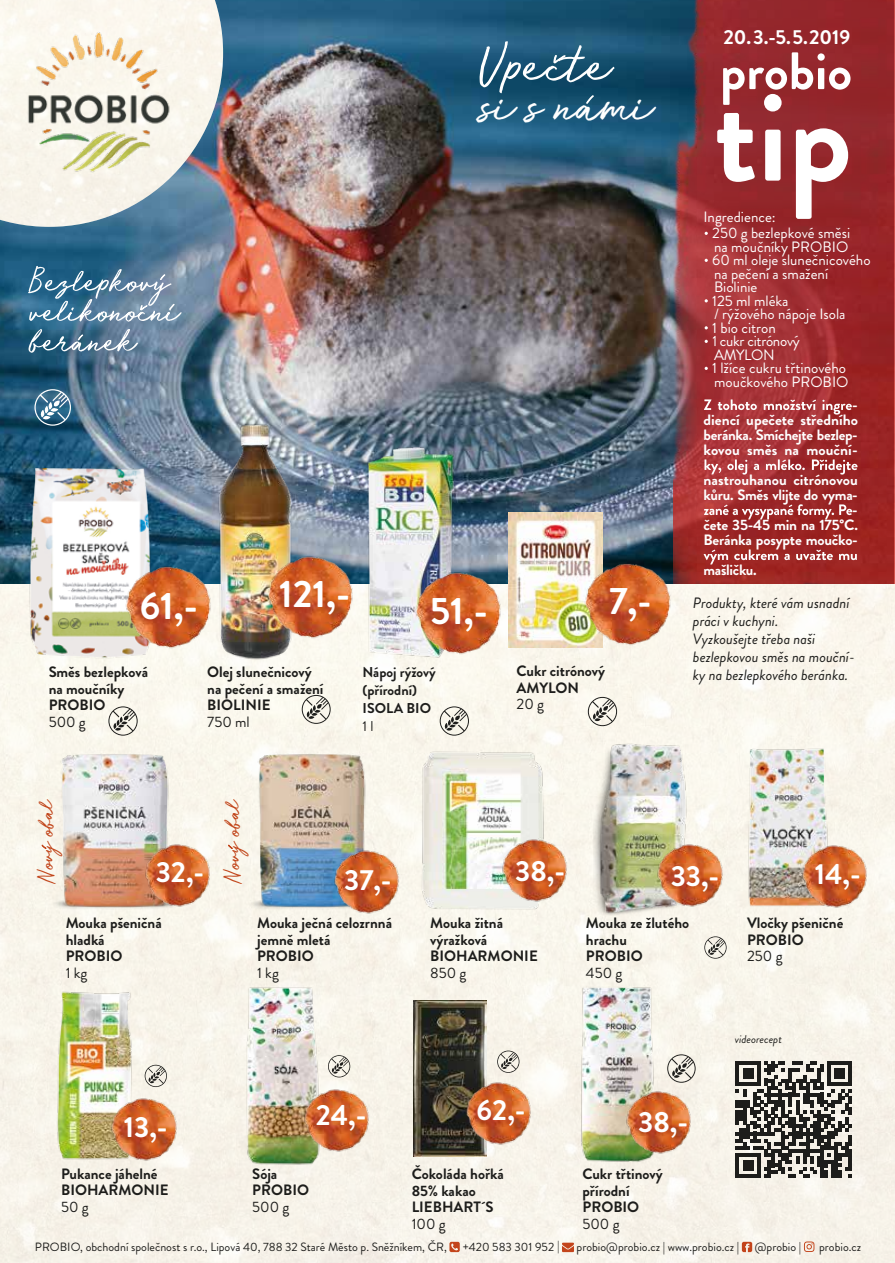
<style>
.page{position:relative;width:895px;height:1263px;background:#fff}
.page>*{position:absolute;margin:0;border:0;box-sizing:border-box;transform-origin:0 0}
.t1{font:700 127.5px "Brandon Grotesque";color:#fff}
.t2{font:53.25px "Run Wild";color:#fff}
.t3{font:700 52.5px "Brandon Grotesque";color:#fff}
.t4{font:48.75px "Run Wild";color:#fff}
.t5{font:700 38.25px "Brandon Grotesque";letter-spacing:-.005em;color:#fff}
.t6{font:700 29.1px "Brandon Grotesque";color:#fff}
.t7{font:21.9px "Run Wild";color:#c14419}
.t8{font:700 20.25px "Brandon Grotesque";color:#fff}
.t9{font:700 15px/16.5px "Brandon Grotesque";color:#1d1d1b}
.t10{font:15px/15.6px "Brandon Grotesque";color:#fff}
.t11{font:700 15px/15px "Brandon Grotesque";letter-spacing:-.015em;color:#fff;text-align:justify}
.t12{font:italic 15px/18px "Brandon Grotesque";color:#1d1d1b}
.t13{font:15px "Brandon Grotesque";color:#1d1d1b}
.t14{font:15px "Brandon Grotesque";letter-spacing:-.02em;color:#fff}
.t15{font:700 14.25px/18px "Brandon Grotesque";color:#1d1d1b}
.t16{font:14.25px "Brandon Grotesque";color:#1d1d1b}
.t17{font:12px "Brandon Grotesque";color:#1d1d1b}
.t18{font:italic 11.25px "Brandon Grotesque";color:#1d1d1b}
</style>
<div class="page">
<div style="left:0;top:583px;width:895px;height:680px;background:#f9f5eb"></div>
<img style="left:0;top:0;width:674px;height:583px">
<img style="left:674px;top:0;width:221px;height:583px">
<svg style="left:705px;top:336px;width:11px;height:10px"></svg>
<svg style="left:704px;top:399px;width:148px;height:16px;background:#b85b5f"></svg>
<svg style="left:704px;top:459px;width:154px;height:16px;background:#b85c5e"></svg>
<svg style="left:704px;top:504px;width:148px;height:15px;background:#b25757"></svg>
<svg style="left:704px;top:549px;width:153px;height:15px;background:#b15250"></svg>
<svg style="left:553px;top:55px;width:13px;height:10px"></svg>
<svg style="left:28px;top:266px;width:154px;height:56px;background:#668ca6"></svg>
<svg style="left:586px;top:95px;width:8px;height:10px"></svg>
<svg style="left:29px;top:329px;width:109px;height:24px;background:#62849c"></svg>
<svg style="left:34px;top:389px;width:37px;height:37px"></svg>
<img style="left:0;top:0;width:223px;height:227px">
<img style="left:21px;top:25px;width:156px;height:155px">
<img style="left:50px;top:753px;width:129px;height:156px">
<img style="left:247px;top:753px;width:129px;height:156px">
<img style="left:239px;top:979px;width:88px;height:192px">
<img style="left:413px;top:1001px;width:73px;height:155px">
<img style="left:50px;top:986px;width:89px;height:181px">
<img style="left:738px;top:743px;width:98px;height:169px">
<img style="left:594px;top:739px;width:99px;height:179px">
<img style="left:417px;top:742px;width:132px;height:173px">
<svg style="left:667px;top:1054px;width:29px;height:21px"></svg>
<svg style="left:704px;top:936px;width:23px;height:22px"></svg>
<svg style="left:328px;top:1055px;width:22px;height:18px"></svg>
<svg style="left:145px;top:1065px;width:22px;height:17px"></svg>
<svg style="left:497px;top:1050px;width:22px;height:16px"></svg>
<img style="left:23px;top:455px;width:135px;height:214px">
<img style="left:359px;top:441px;width:101px;height:222px">
<img style="left:210px;top:418px;width:92px;height:249px">
<img style="left:574px;top:977px;width:88px;height:191px">
<img style="left:119px;top:545px;width:99px;height:112px">
<img style="left:410px;top:551px;width:98px;height:112px">
<img style="left:140px;top:828px;width:75px;height:86px">
<img style="left:798px;top:829px;width:74px;height:85px">
<img style="left:622px;top:1075px;width:75px;height:86px">
<img style="left:653px;top:828px;width:75px;height:85px">
<img style="left:497px;top:823px;width:75px;height:86px">
<img style="left:329px;top:835px;width:75px;height:85px">
<img style="left:300px;top:1073px;width:75px;height:85px">
<img style="left:107px;top:1082px;width:75px;height:85px">
<img style="left:461px;top:1066px;width:75px;height:85px">
<img style="left:262px;top:535px;width:98px;height:112px">
<svg style="left:449px;top:1242px;width:11px;height:10px"></svg>
<svg style="left:558px;top:1240px;width:16px;height:13px"></svg>
<svg style="left:742px;top:1242px;width:10px;height:10px"></svg>
<svg style="left:804px;top:1241px;width:10px;height:11px"></svg>
<svg style="left:42px;top:845px;width:4px;height:4px"></svg>
<svg style="left:228px;top:845px;width:5px;height:4px"></svg>
<svg style="left:108px;top:706px;width:30px;height:29px"></svg>
<svg style="left:588px;top:697px;width:29px;height:29px"></svg>
<svg style="left:440px;top:706px;width:29px;height:29px"></svg>
<img style="left:508px;top:513px;width:94px;height:134px">
<img style="left:579px;top:542px;width:99px;height:112px">
<svg style="left:736px;top:1061px;width:116px;height:116px;background:#787671"></svg>
<svg style="left:302px;top:695px;width:29px;height:29px"></svg>
<h2 class="t2" style="left:477px;top:29px;width:133px">Upecte</h2>
<h3 class="t4" style="left:477px;top:72px;width:175px">si s nami</h3>
<h3 class="t5" style="left:279px;top:567px;width:73px">121,-</h3>
<h3 class="t5" style="left:140px;top:579px;width:59px">61,-</h3>
<h3 class="t5" style="left:430px;top:584px;width:59px">51,-</h3>
<p class="t9" style="left:49px;top:664px;width:101px">Směs bezlepková na moučníky<br>PROBIO</p>
<p class="t13" style="left:49px;top:711px;width:39px">500 g</p>
<p class="t9" style="left:207px;top:664px;width:118px">Olej slunečnicový na pečení a smažení<br>BIOLINIE</p>
<p class="t13" style="left:207px;top:711px;width:44px">750 ml</p>
<p class="t15" style="left:363px;top:663px;width:75px">Nápoj rýžový (přírodní)<br>ISOLA BIO</p>
<p class="t16" style="left:363px;top:716px;width:12px">1 l</p>
<h3 class="t5" style="left:609px;top:574px;width:44px">7,-</h3>
<p class="t9" style="left:517px;top:663px;width:90px">Cukr citrónový<br>AMYLON</p>
<p class="t13" style="left:517px;top:694px;width:29px">20 g</p>
<h3 class="t8" style="left:723px;top:23px;width:129px">20.3.-5.5.2019</h3>
<h3 class="t3" style="left:720px;top:34px;width:134px">probio</h3>
<h1 class="t1" style="left:714px;top:48px;width:140px">tip</h1>
<p class="t10" style="left:712px;top:210px;width:139px;text-indent:-9px">Ingredience:<br>250 g bezlepkové směsi</p>
<p class="t10" style="left:714px;top:239px;width:136px">na moučníky PROBIO</p>
<p class="t10" style="left:712px;top:252px;width:160px">60 ml oleje slunečnicového</p>
<p class="t10" style="left:714px;top:266px;width:116px">na pečení a smažení</p>
<p class="t10" style="left:714px;top:279px;width:45px">Biolinie</p>
<p class="t10" style="left:712px;top:293px;width:78px">125 ml mléka</p>
<p class="t10" style="left:714px;top:306px;width:133px">/ rýžového nápoje Isola</p>
<p class="t10" style="left:712px;top:320px;width:65px">1 bio citron</p>
<p class="t14" style="left:720px;top:331px;width:82px">cukr citrónový</p>
<p class="t10" style="left:714px;top:347px;width:62px">AMYLON</p>
<p class="t10" style="left:712px;top:360px;width:135px">1 lžíce cukru třtinového</p>
<p class="t10" style="left:714px;top:374px;width:136px">moučkového PROBIO</p>
<p class="t11" style="left:704px;top:397px;width:156px;text-indent:149px">- diencí upečete středního beránka. Smíchejte bezlep&shy;kovou směs na mouční-</p>
<p class="t11" style="left:704px;top:472px;width:156px;text-align:right">nastrouhanou citrónovou kůru. Směs vlijte do vyma--<br>čete 35-45 min na 175°C.<br>Beránka posypte moučko-</p>
<p class="t11" style="left:704px;top:562px;width:55px">mašličku.</p>
<p class="t12" style="left:693px;top:594px;width:163px">Produkty, které vám usnadní práci v kuchyni.<br>Vyzkoušejte třeba naši bezlepkovou směs na mouční&shy;ky na bezlepkového beránka.</p>
<h3 class="t7" style="left:31px;top:883px;width:86px;rotate:-90deg">Novy obal</h3>
<h3 class="t7" style="left:218px;top:883px;width:86px;rotate:-90deg">Novy obal</h3>
<h3 class="t6" style="left:515px;top:851px;width:51px">38,-</h3>
<h3 class="t6" style="left:671px;top:856px;width:50px">33,-</h3>
<h3 class="t6" style="left:156px;top:852px;width:50px">32,-</h3>
<h3 class="t6" style="left:344px;top:860px;width:49px">37,-</h3>
<h3 class="t6" style="left:815px;top:853px;width:47px">14,-</h3>
<p class="t9" style="left:66px;top:915px;width:98px">Mouka pšeničná hladká<br>PROBIO</p>
<p class="t13" style="left:66px;top:962px;width:23px">1 kg</p>
<h3 class="t6" style="left:124px;top:1107px;width:45px">13,-</h3>
<p class="t9" style="left:61px;top:1165px;width:109px">Pukance jáhelné<br>BIOHARMONIE</p>
<p class="t13" style="left:61px;top:1196px;width:29px">50 g</p>
<p class="t9" style="left:257px;top:915px;width:136px">Mouka ječná celozrnná jemně mletá<br>PROBIO</p>
<p class="t13" style="left:257px;top:962px;width:23px">1 kg</p>
<p class="t9" style="left:430px;top:915px;width:109px">Mouka žitná výražková<br>BIOHARMONIE</p>
<p class="t13" style="left:430px;top:962px;width:38px">850 g</p>
<p class="t9" style="left:586px;top:915px;width:105px">Mouka ze žlutého hrachu<br>PROBIO</p>
<p class="t13" style="left:586px;top:962px;width:38px">450 g</p>
<h3 class="t6" style="left:316px;top:1095px;width:52px">24,-</h3>
<p class="t9" style="left:252px;top:1165px;width:58px">Sója<br>PROBIO</p>
<p class="t13" style="left:252px;top:1196px;width:39px">500 g</p>
<h3 class="t6" style="left:477px;top:1089px;width:50px">62,-</h3>
<p class="t9" style="left:412px;top:1166px;width:94px">Čokoláda hořká<br>85% kakao<br>LIEBHART´S</p>
<p class="t13" style="left:412px;top:1213px;width:36px">100 g</p>
<h3 class="t6" style="left:638px;top:1101px;width:51px">38,-</h3>
<p class="t9" style="left:582px;top:1166px;width:82px">Cukr třtinový přírodní<br>PROBIO</p>
<p class="t13" style="left:582px;top:1213px;width:39px">500 g</p>
<p class="t9" style="left:747px;top:915px;width:98px">Vločky pšeničné<br>PROBIO</p>
<p class="t13" style="left:747px;top:945px;width:37px">250 g</p>
<p class="t18" style="left:735px;top:1031px;width:49px">videorecept</p>
<p class="t17" style="left:35px;top:1239px;width:413px">PROBIO, obchodní společnost s r.o., Lipová 40, 788 32 Staré Město p. Sněžníkem, ČR,</p>
<p class="t17" style="left:463px;top:1239px;width:93px">+420 583 301 952</p>
<p class="t17" style="left:577px;top:1239px;width:164px">probio@probio.cz | www.probio.cz |</p>
<p class="t17" style="left:755px;top:1239px;width:48px">@probio |</p>
<p class="t17" style="left:819px;top:1239px;width:44px">probio.cz</p>
</div>
